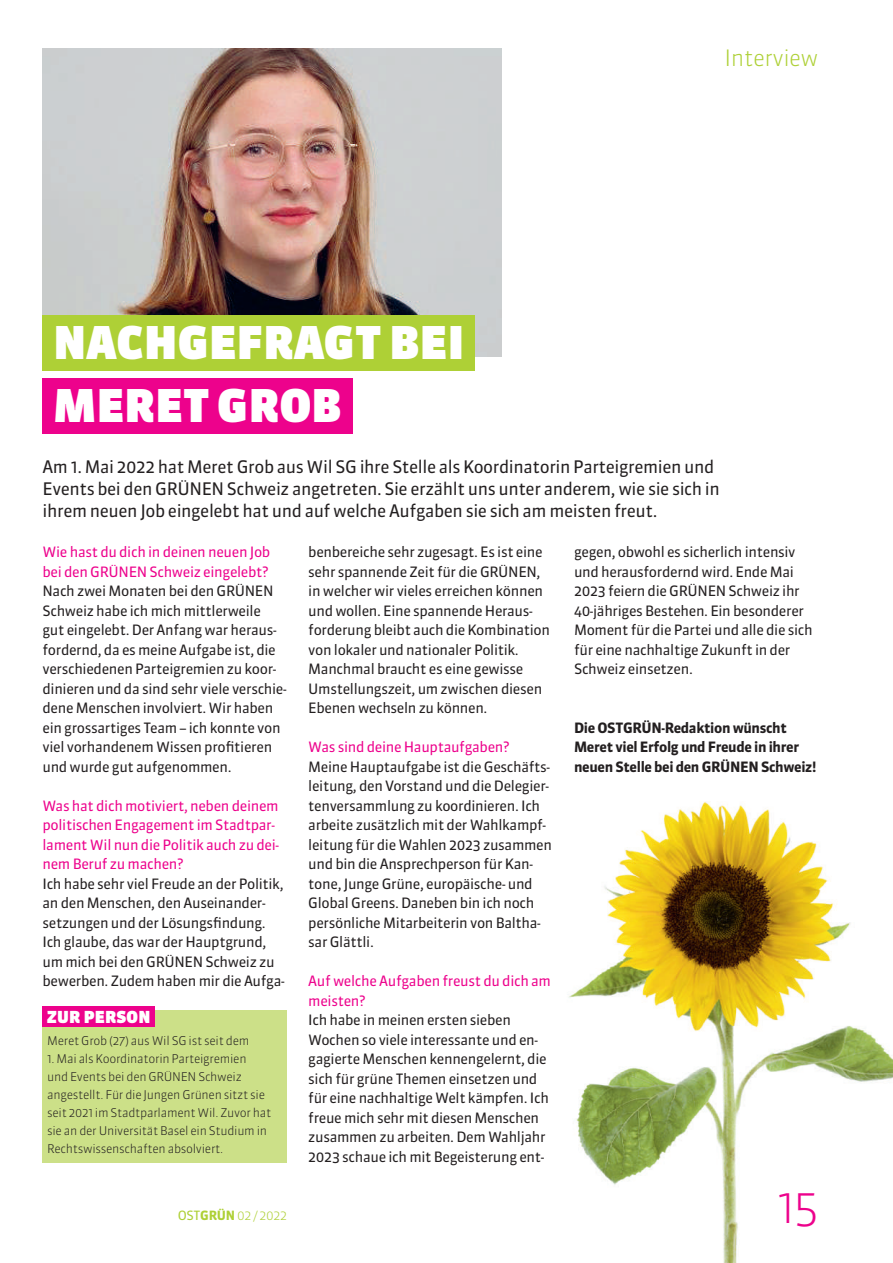
<style>
.page{position:relative;width:893px;height:1263px;background:#fff}
.page>*{position:absolute;margin:0;border:0;box-sizing:border-box;transform-origin:0 0}
.t1{font:900 45px "Sanuk OT";letter-spacing:.01em;color:#fff}
.t2{font:300 45px "Sanuk OT";color:#ed028c}
.t3{font:300 22.5px "Sanuk OT";letter-spacing:-.025em;color:#aed036}
.t4{font:17.25px/22.2px "Sanuk OT";letter-spacing:-.025em;color:#231f20}
.t5{font:900 16.5px "Sanuk OT";letter-spacing:.01em;color:#fff}
.t6{font:14.25px/19.5px "Sanuk OT";letter-spacing:-.025em;color:#231f20}
.t7{font:14.25px/19.5px "Sanuk OT";letter-spacing:-.025em;color:#ed028c}
.t8{font:700 14.25px/19.5px "Sanuk OT";letter-spacing:-.025em;color:#231f20}
.t9{font:300 12.75px "Sanuk OT";letter-spacing:-.025em;color:#aed036}
.t10{font:300 12px/18px "Sanuk OT";letter-spacing:-.025em;color:#231f20}
.s1{font-weight:400}
.s2{font-weight:700}
</style>
<div class="page">
<img style="left:43px;top:49px;width:459px;height:308px">
<div style="left:43px;top:378px;width:310px;height:56px;background:#ed028c"></div>
<div style="left:43px;top:315px;width:432px;height:56px;background:#aed036"></div>
<img style="left:569px;top:802px;width:324px;height:461px">
<div style="left:43px;top:1010px;width:244px;height:153px;background:#cce088"></div>
<div style="left:43px;top:1006px;width:112px;height:21px;background:#ed028c"></div>
<h1 class="t1" style="left:54px;top:315px;width:412px">NACHGEFRAGT BEI</h1>
<h1 class="t1" style="left:54px;top:378px;width:289px">MERET GROB</h1>
<h2 class="t3" style="left:724px;top:44px;width:96px">Interview</h2>
<p class="t4" style="left:43px;top:455px;width:679px">Am 1. Mai 2022 hat Meret Grob aus Wil SG ihre Stelle als Koordinatorin Parteigremien und<br>Events bei den GRÜNEN Schweiz angetreten. Sie erzählt uns unter anderem, wie sie sich in ihrem neuen Job eingelebt hat und auf welche Aufgaben sie sich am meisten freut.</p>
<p class="t6" style="left:308px;top:542px;width:243px">benbereiche sehr zugesagt. Es ist eine sehr spannende Zeit für die GRÜNEN, in welcher wir vieles erreichen können und wollen. Eine spannende Heraus&shy;forderung bleibt auch die Kombination von lokaler und nationaler Politik.<br>Manchmal braucht es eine gewisse Umstellungszeit, um zwischen diesen Ebenen wechseln zu können.</p>
<p class="t7" style="left:308px;top:737px;width:203px">Was sind deine Hauptaufgaben?</p>
<p class="t6" style="left:308px;top:757px;width:245px">Meine Hauptaufgabe ist die Geschäfts&shy;leitung, den Vorstand und die Delegier&shy;tenversammlung zu koordinieren. Ich arbeite zusätzlich mit der Wahlkampf&shy;leitung für die Wahlen 2023 zusammen und bin die Ansprechperson für Kan&shy;tone, Junge Grüne, europäische- und Global Greens. Daneben bin ich noch persönliche Mitarbeiterin von Baltha&shy;sar Glättli.</p>
<p class="t7" style="left:308px;top:971px;width:244px">Auf welche Aufgaben freust du dich am meisten?</p>
<p class="t6" style="left:308px;top:1010px;width:242px">Ich habe in meinen ersten sieben Wochen so viele interessante und en&shy;gagierte Menschen kennengelernt, die sich für grüne Themen einsetzen und für eine nachhaltige Welt kämpfen. Ich freue mich sehr mit diesen Menschen zusammen zu arbeiten. Dem Wahljahr 2023 schaue ich mit Begeisterung ent-</p>
<p class="t6" style="left:574px;top:542px;width:240px">gegen, obwohl es sicherlich intensiv und herausfordernd wird. Ende Mai 2023 feiern die GRÜNEN Schweiz ihr 40-jähriges Bestehen. Ein besonderer Moment für die Partei und alle die sich für eine nachhaltige Zukunft in der Schweiz einsetzen.</p>
<p class="t7" style="left:43px;top:542px;width:229px">Wie hast du dich in deinen neuen Job bei den GRÜNEN Schweiz eingelebt?</p>
<p class="t6" style="left:43px;top:581px;width:246px">Nach zwei Monaten bei den GRÜNEN Schweiz habe ich mich mittlerweile<br>gut eingelebt. Der Anfang war heraus&shy;fordernd, da es meine Aufgabe ist, die verschiedenen Parteigremien zu koor&shy;dinieren und da sind sehr viele verschie&shy;dene Menschen involviert. Wir haben ein grossartiges Team – ich konnte von viel vorhandenem Wissen profitieren und wurde gut aufgenommen.</p>
<p class="t7" style="left:43px;top:796px;width:238px">Was hat dich motiviert, neben deinem politischen Engagement im Stadtpar&shy;lament Wil nun die Politik auch zu dei&shy;nem Beruf zu machen?</p>
<p class="t6" style="left:43px;top:874px;width:244px">Ich habe sehr viel Freude an der Politik, an den Menschen, den Auseinander&shy;setzungen und der Lösungsfindung.<br>Ich glaube, das war der Hauptgrund, um mich bei den GRÜNEN Schweiz zu bewerben. Zudem haben mir die Aufga-</p>
<p class="t8" style="left:574px;top:718px;width:244px">Die OSTGRÜN-Redaktion wünscht<br>Meret viel Erfolg und Freude in ihrer neuen Stelle bei den GRÜNEN Schweiz!</p>
<p class="t5" style="left:47px;top:1006px;width:105px">ZUR PERSON</p>
<p class="t10" style="left:47px;top:1032px;width:204px">Meret Grob (27) aus Wil SG ist seit dem</p>
<p class="t10" style="left:47px;top:1050px;width:226px">1. Mai als Koordinatorin Parteigremien<br>und Events bei den GRÜNEN Schweiz angestellt. Für die Jungen Grünen sitzt sie seit 2021 im Stadtparlament Wil. Zuvor hat sie an der Universität Basel ein Studium in Rechtswissenschaften absolviert.</p>
<p class="t9" style="left:178px;top:1207px;width:111px"><span class="s1">OST</span><span class="s2">GRÜN</span> 02 / 2022</p>
<h1 class="t2" style="left:777px;top:1179px;width:43px">15</h1>
</div>
